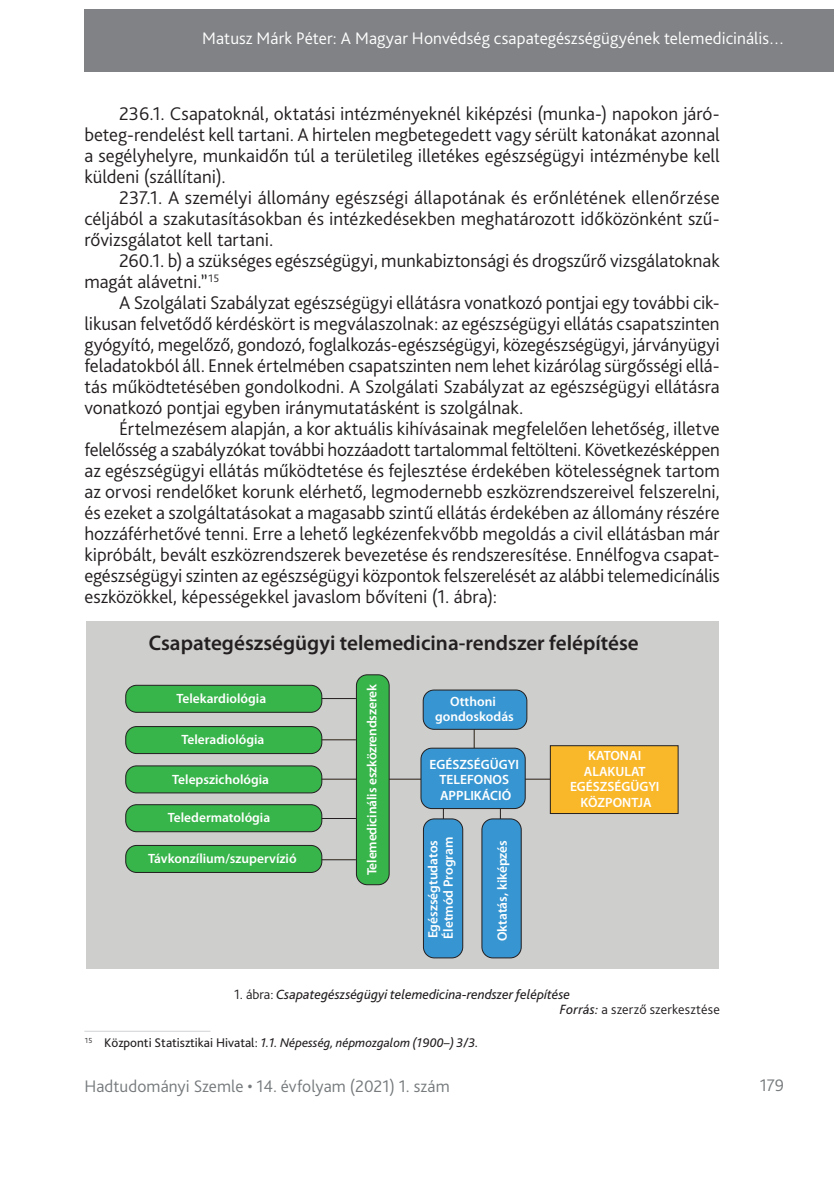
<style>
.page{position:relative;width:834px;height:1181px;background:#fff}
.page>*{position:absolute;margin:0;border:0;box-sizing:border-box;transform-origin:0 0}
.t1{font:600 21.18px "Myriad Pro";color:#231f20}
.t2{font:300 19.25px/21px "Bliss Pro";color:#231f20;text-align:justify}
.t3{font:300 17.5px "Bliss Pro";letter-spacing:.01em;color:#fff}
.t4{font:300 17.5px "Bliss Pro";letter-spacing:.005em;color:#767a7c}
.t5{font:italic 14px/14.7px "Bliss Pro";color:#231f20}
.t6{font:600 13.47px/15.4px "Myriad Pro";color:#fff;text-align:center}
.t7{font:italic 13.12px "Bliss Pro";color:#231f20}
.s1{font-weight:300;font-style:normal}
.s2{font-style:normal}
</style>
<div class="page">
<div style="left:84px;top:9px;width:749px;height:63px;background:#808285"></div>
<div style="left:86px;top:621px;width:632px;height:347px;background:#cececd"></div>
<hr style="left:320px;top:698px;width:36px;height:1px;background:#231f20">
<hr style="left:320px;top:739px;width:36px;height:1px;background:#231f20">
<hr style="left:318px;top:778px;width:236px;height:1px;background:#231f20">
<hr style="left:320px;top:818px;width:36px;height:1px;background:#231f20">
<hr style="left:320px;top:859px;width:36px;height:1px;background:#231f20">
<svg style="left:473px;top:729px;width:1px;height:19px"></svg>
<div style="left:126px;top:685px;width:196px;height:27px;background:#37b44a;border-radius:11px"></div>
<div style="left:125px;top:685px;width:197px;height:27px;border:1px solid #231f20;border-radius:11px"></div>
<div style="left:356px;top:675px;width:33px;height:209px;background:#37b44a;border-radius:11px"></div>
<div style="left:356px;top:674px;width:33px;height:211px;border:1px solid #231f20;border-radius:11px"></div>
<div style="left:423px;top:819px;width:39px;height:139px;background:#3796d2;border-radius:11px"></div>
<div style="left:423px;top:818px;width:40px;height:140px;border:1px solid #231f20;border-radius:11px"></div>
<div style="left:482px;top:819px;width:39px;height:139px;background:#3796d2;border-radius:11px"></div>
<div style="left:481px;top:818px;width:40px;height:140px;border:1px solid #231f20;border-radius:11px"></div>
<div style="left:550px;top:745px;width:128px;height:68px;background:#f9b72a"></div>
<div style="left:550px;top:745px;width:128px;height:69px;border:1px solid #231f20"></div>
<div style="left:423px;top:690px;width:103px;height:39px;background:#3796d2;border-radius:11px"></div>
<div style="left:423px;top:690px;width:104px;height:39px;border:1px solid #231f20;border-radius:11px"></div>
<div style="left:421px;top:748px;width:104px;height:60px;background:#3796d2;border-radius:11px"></div>
<div style="left:420px;top:748px;width:105px;height:61px;border:1px solid #231f20;border-radius:11px"></div>
<div style="left:126px;top:726px;width:196px;height:27px;background:#37b44a;border-radius:11px"></div>
<div style="left:125px;top:726px;width:197px;height:28px;border:1px solid #231f20;border-radius:11px"></div>
<div style="left:126px;top:766px;width:196px;height:27px;background:#37b44a;border-radius:11px"></div>
<div style="left:125px;top:765px;width:197px;height:28px;border:1px solid #231f20;border-radius:11px"></div>
<div style="left:126px;top:804px;width:196px;height:27px;background:#37b44a;border-radius:11px"></div>
<div style="left:125px;top:804px;width:197px;height:28px;border:1px solid #231f20;border-radius:11px"></div>
<div style="left:126px;top:845px;width:196px;height:27px;background:#37b44a;border-radius:11px"></div>
<div style="left:125px;top:845px;width:197px;height:27px;border:1px solid #231f20;border-radius:11px"></div>
<hr style="left:84px;top:1031px;width:126px;height:1px;background:#d1d2d4">
<p class="t3" style="left:202px;top:27px;width:583px">Matusz Márk Péter: A Magyar Honvédség csapategészségügyének telemedicinális…</p>
<p class="t2" style="left:84px;top:103px;width:636px;text-indent:35px">236.1. Csapatoknál, oktatási intézményeknél kiképzési (munka-) napokon járó&shy;beteg-rendelést kell tartani. A hirtelen megbetegedett vagy sérült katonákat azonnal a segélyhelyre, munkaidőn túl a területileg illetékes egészségügyi intézménybe kell küldeni (szállítani).</p>
<p class="t2" style="left:84px;top:187px;width:637px;text-indent:35px">237.1. A személyi állomány egészségi állapotának és erőnlétének ellenőrzése céljából a szakutasításokban és intézkedésekben meghatározott időközönként szű&shy;rővizsgálatot kell tartani.</p>
<p class="t2" style="left:84px;top:250px;width:637px;text-indent:35px">260.1. b) a szükséges egészségügyi, munkabiztonsági és drogszűrő vizsgálatoknak magát alávetni.”<sup>15</sup></p>
<p class="t2" style="left:84px;top:292px;width:637px;text-indent:35px">A Szolgálati Szabályzat egészségügyi ellátásra vonatkozó pontjai egy további cik&shy;likusan felvetődő kérdéskört is megválaszolnak: az egészségügyi ellátás csapatszinten gyógyító, megelőző, gondozó, foglalkozás-egészségügyi, közegészségügyi, járványügyi feladatokból áll. Ennek értelmében csapatszinten nem lehet kizárólag sürgősségi ellá&shy;tás működtetésében gondolkodni. A Szolgálati Szabályzat az egészségügyi ellátásra vonatkozó pontjai egyben iránymutatásként is szolgálnak.</p>
<p class="t2" style="left:84px;top:418px;width:637px;text-indent:35px">Értelmezésem alapján, a kor aktuális kihívásainak megfelelően lehetőség, illetve felelősség a szabályzókat további hozzáadott tartalommal feltölteni. Következésképpen az egészségügyi ellátás működtetése és fejlesztése érdekében kötelességnek tartom az orvosi rendelőket korunk elérhető, legmodernebb eszközrendszereivel felszerelni, és ezeket a szolgáltatásokat a magasabb szintű ellátás érdekében az állomány részére hozzáférhetővé tenni. Erre a lehető legkézenfekvőbb megoldás a civil ellátásban már kipróbált, bevált eszközrendszerek bevezetése és rendszeresítése. Ennélfogva csapat&shy;egészségügyi szinten az egészségügyi központok felszerelését az alábbi telemedicínális eszközökkel, képességekkel javaslom bővíteni (1. ábra):</p>
<p class="t1" style="left:149px;top:631px;width:491px">Csapategészségügyi telemedicina-rendszer felépítése</p>
<p class="t6" style="left:176px;top:691px;width:91px">Telekardiológia</p>
<p class="t6" style="left:181px;top:732px;width:84px">Teleradiológia</p>
<p class="t6" style="left:172px;top:772px;width:98px">Telepszichológia</p>
<p class="t6" style="left:168px;top:810px;width:104px">Teledermatológia</p>
<p class="t6" style="left:148px;top:851px;width:150px">Távkonzílium/szupervízió</p>
<p class="t6" style="left:364px;top:875px;width:193px;rotate:-90deg">Telemedicinális eszközrendszerek</p>
<p class="t6" style="left:435px;top:694px;width:80px">Otthoni gondoskodás</p>
<p class="t6" style="left:570px;top:748px;width:91px">KATONAI<br>ALAKULAT<br>EGÉSZSÉGÜGYI<br>KÖZPONTJA</p>
<p class="t6" style="left:429px;top:757px;width:91px">EGÉSZSÉGÜGYI<br>TELEFONOS<br>APPLIKÁCIÓ</p>
<p class="t6" style="left:425px;top:939px;width:103px;text-align:left;rotate:-90deg">Egészségtudatos<br>Életmód Program</p>
<p class="t6" style="left:494px;top:941px;width:103px;rotate:-90deg">Oktatás, kiképzés</p>
<p class="t5" style="left:559px;top:986px;width:161px;text-indent:-326px"><span class="s1">1. ábra:</span> Csapategészségügyi telemedicina-rendszer felépítése<br>Forrás: <span class="s1">a szerző szerkesztése</span></p>
<p class="t7" style="left:84px;top:1034px;width:395px"><sup>15</sup> <span class="s2">Központi Statisztikai Hivatal:</span> 1.1. Népesség, népmozgalom (1900–) 3/3.</p>
<p class="t4" style="left:84px;top:1075px;width:367px">Hadtudományi Szemle • 14. évfolyam (2021) 1. szám</p>
<p class="t4" style="left:759px;top:1074px;width:26px">179</p>
</div>
